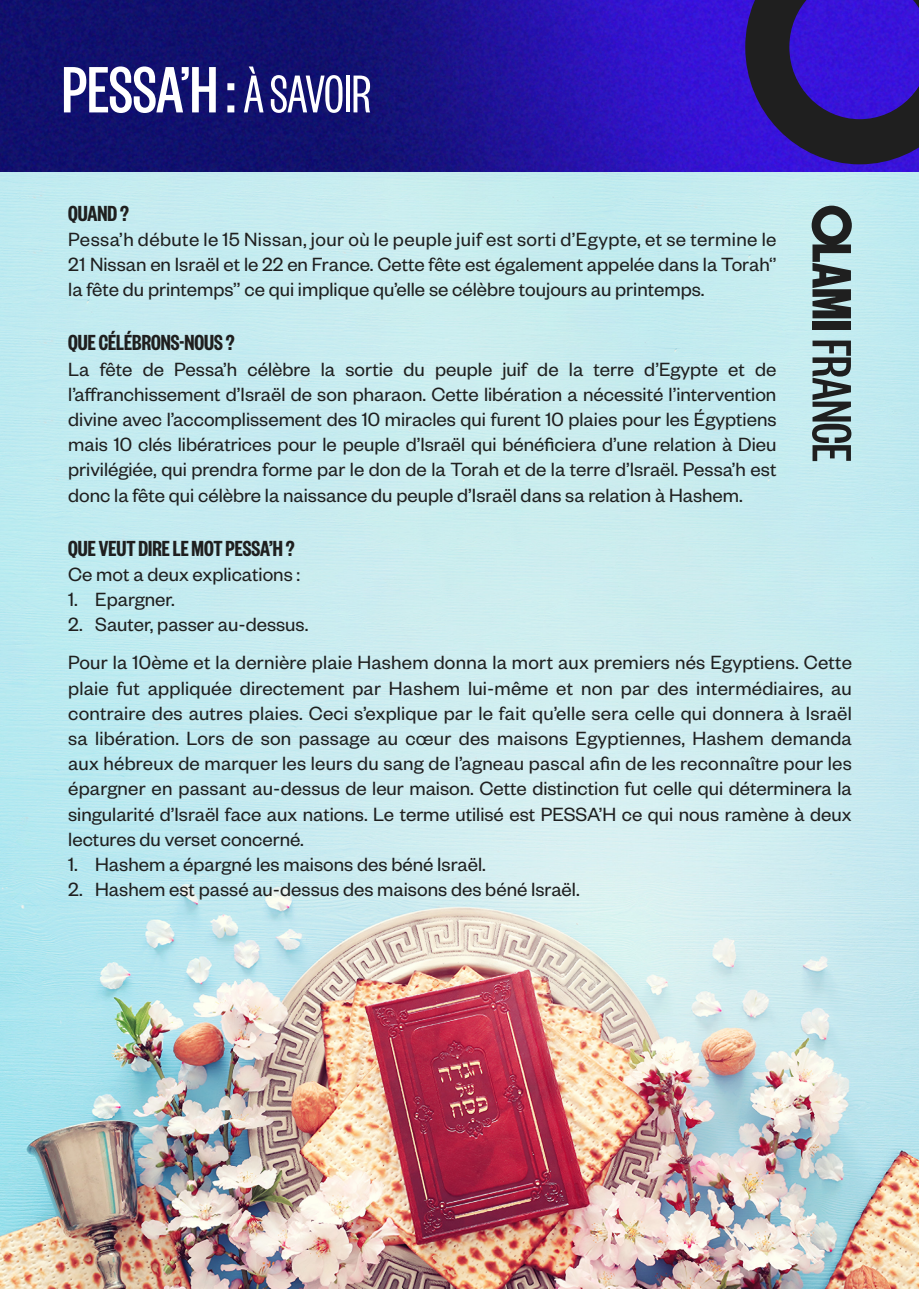
<style>
.page{position:relative;width:919px;height:1289px;background:#fff}
.page>*{position:absolute;margin:0;border:0;box-sizing:border-box;transform-origin:0 0}
.t1{font:500 72px "Founders Grotesk X Cond";color:#fff}
.t2{font:600 24px "Founders Grotesk X Cond";color:#1f1f1f}
.t3{font:21px/25.2px "Founders Grotesk";color:#1f1f1f;text-align:justify}
.s1{font-weight:400;font-size:58.5px}
</style>
<div class="page">
<img style="left:0;top:172px;width:918px;height:1116px">
<svg style="left:0;top:0;width:918px;height:172px;background:#1c118d"></svg>
<div style="left:812px;top:320px;width:38px;height:9px;background:#1f1f1f"></div>
<svg style="left:811px;top:206px;width:40px;height:112px;background:#5e6d6e"></svg>
<svg style="left:812px;top:340px;width:39px;height:121px;background:#6e8183"></svg>
<svg style="left:745px;top:0;width:173px;height:164px;background:#2d188d"></svg>
<p class="t1" style="left:62px;top:48px;width:311px">PESSA’H : <span class="s1">À SAVOIR</span></p>
<p class="t2" style="left:68px;top:198px;width:62px">QUAND ?</p>
<p class="t3" style="left:68px;top:226px;width:709px">Pessa’h débute le 15 Nissan, jour où le peuple juif est sorti d’Egypte, et se termine le 21 Nissan en Israël et le 22 en France. Cette fête est également appelée dans la Torah‘’ la fête du printemps’’ ce qui implique qu’elle se célèbre toujours au printemps.</p>
<p class="t2" style="left:68px;top:328px;width:168px">QUE CÉLÉBRONS-NOUS ?</p>
<p class="t3" style="left:68px;top:355px;width:709px">La fête de Pessa’h célèbre la sortie du peuple juif de la terre d’Egypte et de l’affranchissement d’Israël de son pharaon. Cette libération a nécessité l’intervention divine avec l’accomplissement des 10 miracles qui furent 10 plaies pour les Égyptiens mais 10 clés libératrices pour le peuple d’Israël qui bénéficiera d’une relation à Dieu privilégiée, qui prendra forme par le don de la Torah et de la terre d’Israël. Pessa’h est donc la fête qui célèbre la naissance du peuple d’Israël dans sa relation à Hashem.</p>
<p class="t2" style="left:68px;top:533px;width:228px">QUE VEUT DIRE LE MOT PESSA’H ?</p>
<p class="t3" style="left:68px;top:560px;width:233px">Ce mot a deux explications :</p>
<p class="t3" style="left:68px;top:586px;width:108px">1. Epargner.</p>
<p class="t3" style="left:68px;top:611px;width:242px">2. Sauter, passer au-dessus.</p>
<p class="t3" style="left:68px;top:649px;width:785px">Pour la 10ème et la dernière plaie Hashem donna la mort aux premiers nés Egyptiens. Cette plaie fut appliquée directement par Hashem lui-même et non par des intermédiaires, au contraire des autres plaies. Ceci s’explique par le fait qu’elle sera celle qui donnera à Israël sa libération. Lors de son passage au cœur des maisons Egyptiennes, Hashem demanda aux hébreux de marquer les leurs du sang de l’agneau pascal afin de les reconnaître pour les épargner en passant au-dessus de leur maison. Cette distinction fut celle qui déterminera la singularité d’Israël face aux nations. Le terme utilisé est PESSA’H ce qui nous ramène à deux lectures du verset concerné.</p>
<p class="t3" style="left:68px;top:850px;width:419px">1. Hashem a épargné les maisons des béné Israël.</p>
<p class="t3" style="left:68px;top:876px;width:513px">2. Hashem est passé au-dessus des maisons des béné Israël.</p>
</div>
